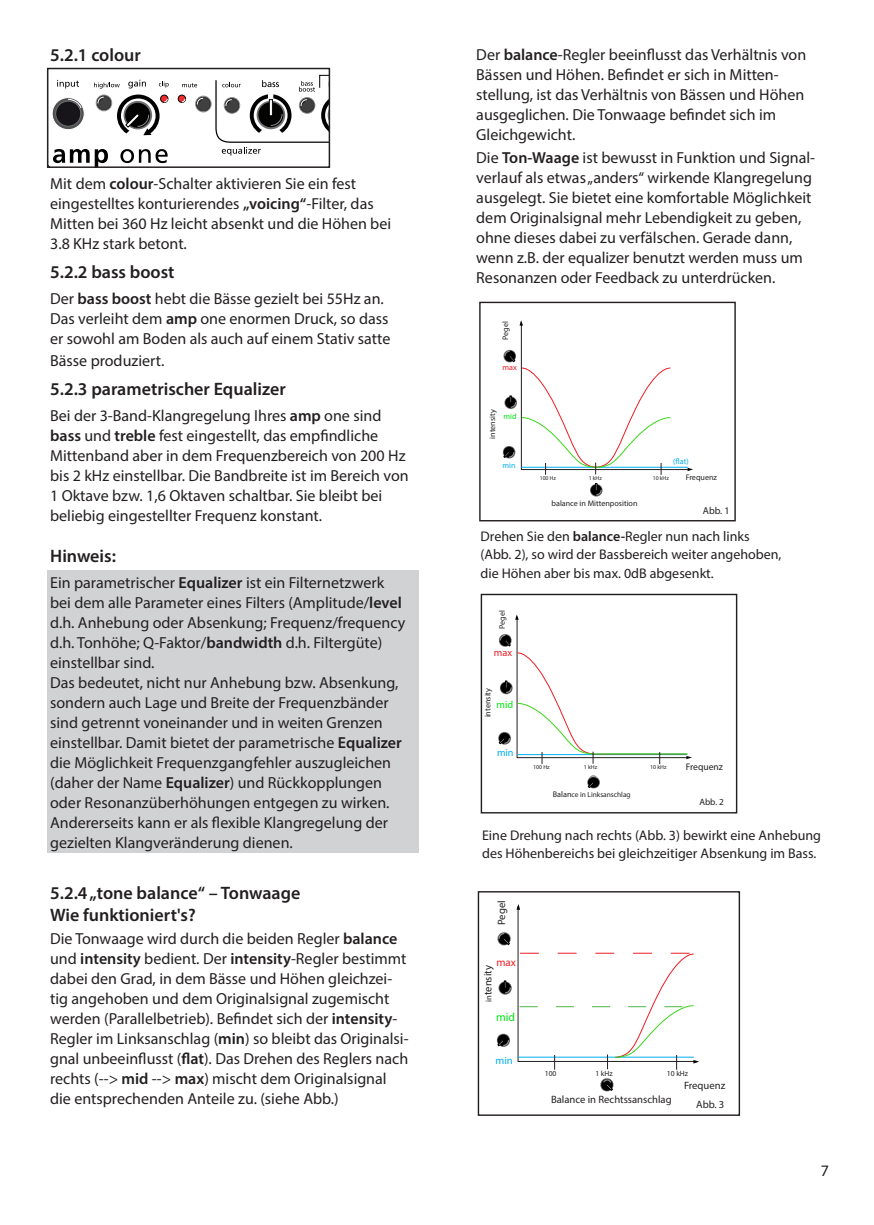
<style>
.page{position:relative;width:874px;height:1225px;background:#fff}
.page>*{position:absolute;margin:0;border:0;box-sizing:border-box;transform-origin:0 0}
.Manual_Fließtext{font:600 18px/22px "Myriad Pro";color:#231f20}
.Manual_Copytext{font:600 18px "Myriad Pro";color:#231f20}
.Subline2{font:600 18px "Myriad Pro";color:#231f20}
.Fließtext{font:600 18px "Myriad Pro";color:#231f20}
.Subline2-2{font:16px/20px "Myriad Pro";color:#231f20}
.Fließtext-2{font:16px/20px "Myriad Pro";color:#231f20}
.Manual_Fließtext-2{font:16px/20px "Myriad Pro";color:#231f20}
.Manual_Copytext-2{font:16px/20px "Myriad Pro";color:#231f20}
.Fließtext-3{font:14px/18.2px "Myriad Pro";color:#231f20}
.Fließtext-4{font:11.6px "Myriad Pro";color:#00e613}
.Fließtext-5{font:11px "Myriad Pro";color:#ee1d23}
.Fließtext-6{font:10.6px "Myriad Pro";color:#231f20}
.Fließtext-7{font:10.6px "Myriad Pro";color:#00aeef}
.Fließtext-8{font:10.2px "Myriad Pro";color:#ee1d23}
.Fließtext-9{font:10.2px "Myriad Pro";color:#00aeef}
.Fließtext-10{font:10.2px "Myriad Pro";color:#00e613}
.Fließtext-11{font:10px "Myriad Pro";color:#231f20}
.Fließtext-12{font:9.6px "Myriad Pro";color:#231f20}
.Fließtext-13{font:9.2px "Myriad Pro";color:#231f20}
.Fließtext-14{font:8.2px "Myriad Pro";color:#231f20}
.Fließtext-15{font:8px "Myriad Pro";color:#231f20}
.Fließtext-16{font:8px "Myriad Pro";color:#00aeef}
.Fließtext-17{font:8px "Myriad Pro";color:#ee1d23}
.Fließtext-18{font:8px "Myriad Pro";color:#00e613}
.Fließtext-19{font:7.6px "Myriad Pro";color:#231f20}
.Fließtext-20{font:7.4px "Myriad Pro";color:#231f20}
.Fließtext-21{font:5.8px "Myriad Pro";color:#231f20}
.s1{font-weight:600}
.s2{font-size:8.2px}
.s3{font-size:8.6px}
</style>
<div class="page">
<div style="left:477px;top:891px;width:262px;height:224px;border:1px solid #231f20"></div>
<div style="left:47px;top:569px;width:371px;height:283px;background:#d1d2d4"></div>
<svg style="left:52px;top:74px;width:275px;height:91px"></svg>
<div style="left:47px;top:68px;width:283px;height:100px;border:2px solid #231f20"></div>
<svg style="left:600px;top:1078px;width:14px;height:14px"></svg>
<svg style="left:496px;top:904px;width:202px;height:165px"></svg>
<div style="left:480px;top:594px;width:257px;height:219px;border:1px solid #231f20"></div>
<svg style="left:587px;top:775px;width:13px;height:14px"></svg>
<svg style="left:498px;top:614px;width:193px;height:150px"></svg>
<svg style="left:590px;top:484px;width:11px;height:12px"></svg>
<svg style="left:595px;top:483px;width:7px;height:13px"></svg>
<svg style="left:502px;top:320px;width:190px;height:155px"></svg>
<div style="left:479px;top:302px;width:256px;height:219px;border:1px solid #231f20"></div>
<p class="Manual_Fließtext" style="left:50px;top:43px;width:92px">5.2.1 colour</p>
<p class="Subline2-2" style="left:50px;top:173px;width:342px">Mit dem <span class="s1">colour</span>-Schalter aktivieren Sie ein fest eingestelltes konturierendes <span class="s1">„voicing“</span>-Filter, das Mitten bei 360 Hz leicht absenkt und die Höhen bei 3.8 KHz stark betont.</p>
<p class="Subline2" style="left:50px;top:261px;width:126px">5.2.2 bass boost</p>
<p class="Manual_Copytext-2" style="left:50px;top:288px;width:341px">Der <span class="s1">bass boost</span> hebt die Bässe gezielt bei 55Hz an.<br>Das verleiht dem <span class="s1">amp</span> one enormen Druck, so dass er sowohl am Boden als auch auf einem Stativ satte</p>
<p class="Manual_Copytext-2" style="left:50px;top:350px;width:116px">Bässe produziert.</p>
<p class="Manual_Copytext" style="left:50px;top:378px;width:237px">5.2.3 parametrischer Equalizer</p>
<p class="Fließtext-2" style="left:50px;top:405px;width:360px">Bei der 3-Band-Klangregelung Ihres <span class="s1">amp</span> one sind <span class="s1">bass</span> und <span class="s1">treble</span> fest eingestellt, das empfindliche Mittenband aber in dem Frequenzbereich von 200 Hz bis 2 kHz einstellbar. Die Bandbreite ist im Bereich von 1 Oktave bzw. 1,6 Oktaven schaltbar. Sie bleibt bei beliebig eingestellter Frequenz konstant.</p>
<p class="Fließtext" style="left:50px;top:544px;width:67px">Hinweis:</p>
<p class="Fließtext-2" style="left:50px;top:572px;width:356px">Ein parametrischer <span class="s1">Equalizer</span> ist ein Filternetzwerk bei dem alle Parameter eines Filters (Amplitude/<span class="s1">level </span>d.h. Anhebung oder Absenkung; Frequenz/frequency d.h. Tonhöhe; Q-Faktor/<span class="s1">bandwidth</span> d.h. Filtergüte) einstellbar sind.</p>
<p class="Fließtext-2" style="left:50px;top:672px;width:353px">Das bedeutet, nicht nur Anhebung bzw. Absenkung, sondern auch Lage und Breite der Frequenzbänder sind getrennt voneinander und in weiten Grenzen einstellbar. Damit bietet der parametrische <span class="s1">Equalizer </span>die Möglichkeit Frequenzgangfehler auszugleichen (daher der Name <span class="s1">Equalizer</span>) und Rückkopplungen oder Resonanzüberhöhungen entgegen zu wirken.<br>Andererseits kann er als flexible Klangregelung der gezielten Klangveränderung dienen.</p>
<p class="Manual_Fließtext" style="left:50px;top:881px;width:251px">5.2.4 „tone balance“ – Tonwaage<br>Wie funktioniert's?</p>
<p class="Subline2-2" style="left:50px;top:928px;width:360px">Die Tonwaage wird durch die beiden Regler <span class="s1">balance </span>und <span class="s1">intensity</span> bedient. Der <span class="s1">intensity</span>-Regler bestimmt dabei den Grad, in dem Bässe und Höhen gleichzei&shy;tig angehoben und dem Originalsignal zugemischt werden (Parallelbetrieb). Befindet sich der <span class="s1">intensity</span>-Regler im Linksanschlag (<span class="s1">min</span>) so bleibt das Originalsi&shy;gnal unbeeinflusst (<span class="s1">flat</span>). Das Drehen des Reglers nach rechts (--&gt; <span class="s1">mid</span> --&gt; <span class="s1">max</span>) mischt dem Originalsignal die entsprechenden Anteile zu. (siehe Abb.)</p>
<p class="Manual_Fließtext-2" style="left:476px;top:44px;width:331px">Der <span class="s1">balance</span>-Regler beeinflusst das Verhältnis von Bässen und Höhen. Befindet er sich in Mitten&shy;stellung, ist das Verhältnis von Bässen und Höhen ausgeglichen. Die Tonwaage befindet sich im Gleichgewicht.</p>
<p class="Subline2-2" style="left:476px;top:148px;width:340px">Die <span class="s1">Ton-Waage</span> ist bewusst in Funktion und Signal&shy;verlauf als etwas „anders“ wirkende Klangregelung ausgelegt. Sie bietet eine komfortable Möglichkeit dem Originalsignal mehr Lebendigkeit zu geben, ohne dieses dabei zu verfälschen. Gerade dann, wenn z.B. der equalizer benutzt werden muss um Resonanzen oder Feedback zu unterdrücken.</p>
<p class="Fließtext-15" style="left:500px;top:340px;width:20px;rotate:-90deg">Pegel</p>
<p class="Fließtext-17" style="left:502px;top:362px;width:16px">max</p>
<p class="Fließtext-15" style="left:487px;top:439px;width:31px;rotate:-90deg">intensity</p>
<p class="Fließtext-18" style="left:503px;top:411px;width:15px">mid</p>
<p class="Fließtext-16" style="left:502px;top:460px;width:15px">min</p>
<p class="Fließtext-16" style="left:673px;top:456px;width:17px">(flat)</p>
<p class="Fließtext-21" style="left:539px;top:474px;width:18px">100 Hz</p>
<p class="Fließtext-21" style="left:588px;top:474px;width:15px">1 kHz</p>
<p class="Fließtext-21" style="left:652px;top:474px;width:18px">10 kHz</p>
<p class="Fließtext-15" style="left:551px;top:498px;width:87px">balance in Mittenposition</p>
<p class="Fließtext-15" style="left:685px;top:472px;width:33px">Frequenz</p>
<p class="Fließtext-11" style="left:702px;top:504px;width:28px">Abb. 1</p>
<p class="Fließtext-3" style="left:480px;top:527px;width:302px">Drehen Sie den <span class="s1">balance-</span>Regler nun nach links (Abb. 2), so wird der Bassbereich weiter angehoben, die Höhen aber bis max. 0dB abgesenkt.</p>
<p class="Fließtext-15" style="left:497px;top:629px;width:20px;rotate:-90deg">Pegel</p>
<p class="Fließtext-8" style="left:493px;top:646px;width:20px">max</p>
<p class="Fließtext-14" style="left:482px;top:717px;width:31px;rotate:-90deg">intensity</p>
<p class="Fließtext-10" style="left:496px;top:698px;width:18px">mid</p>
<p class="Fließtext-9" style="left:496px;top:746px;width:18px">min</p>
<p class="Fließtext-21" style="left:533px;top:764px;width:18px">100 Hz</p>
<p class="Fließtext-21" style="left:583px;top:764px;width:15px">1 kHz</p>
<p class="Fließtext-21" style="left:650px;top:764px;width:18px">10 kHz</p>
<p class="Fließtext-20" style="left:552px;top:790px;width:79px"><span class="s2">Balan</span>ce in Linksanschlag</p>
<p class="Fließtext-12" style="left:685px;top:761px;width:39px">Frequenz</p>
<p class="Fließtext-13" style="left:699px;top:796px;width:26px">Abb. 2</p>
<p class="Fließtext-3" style="left:482px;top:826px;width:340px">Eine Drehung nach rechts (Abb. 3) bewirkt eine Anhebung des Höhenbereichs bei gleichzeitiger Absenkung im Bass.</p>
<p class="Fließtext-6" style="left:495px;top:925px;width:26px;rotate:-90deg">Pegel</p>
<p class="Fließtext-5" style="left:496px;top:955px;width:21px">max</p>
<p class="Fließtext-6" style="left:481px;top:1002px;width:38px;rotate:-90deg"><span class="s3">in</span>tensity</p>
<p class="Fließtext-4" style="left:495px;top:1010px;width:21px">mid</p>
<p class="Fließtext-7" style="left:495px;top:1053px;width:19px">min</p>
<p class="Fließtext-19" style="left:544px;top:1068px;width:13px">100</p>
<p class="Fließtext-19" style="left:595px;top:1069px;width:19px">1 kHz</p>
<p class="Fließtext-19" style="left:666px;top:1069px;width:23px">10 kHz</p>
<p class="Fließtext-6" style="left:550px;top:1092px;width:122px">Balance in Rechtssanschlag</p>
<p class="Fließtext-6" style="left:683px;top:1079px;width:43px">Frequenz</p>
<p class="Fließtext-6" style="left:695px;top:1098px;width:30px">Abb. 3</p>
<p class="Subline2-2" style="left:820px;top:1160px;width:10px">7</p>
</div>
